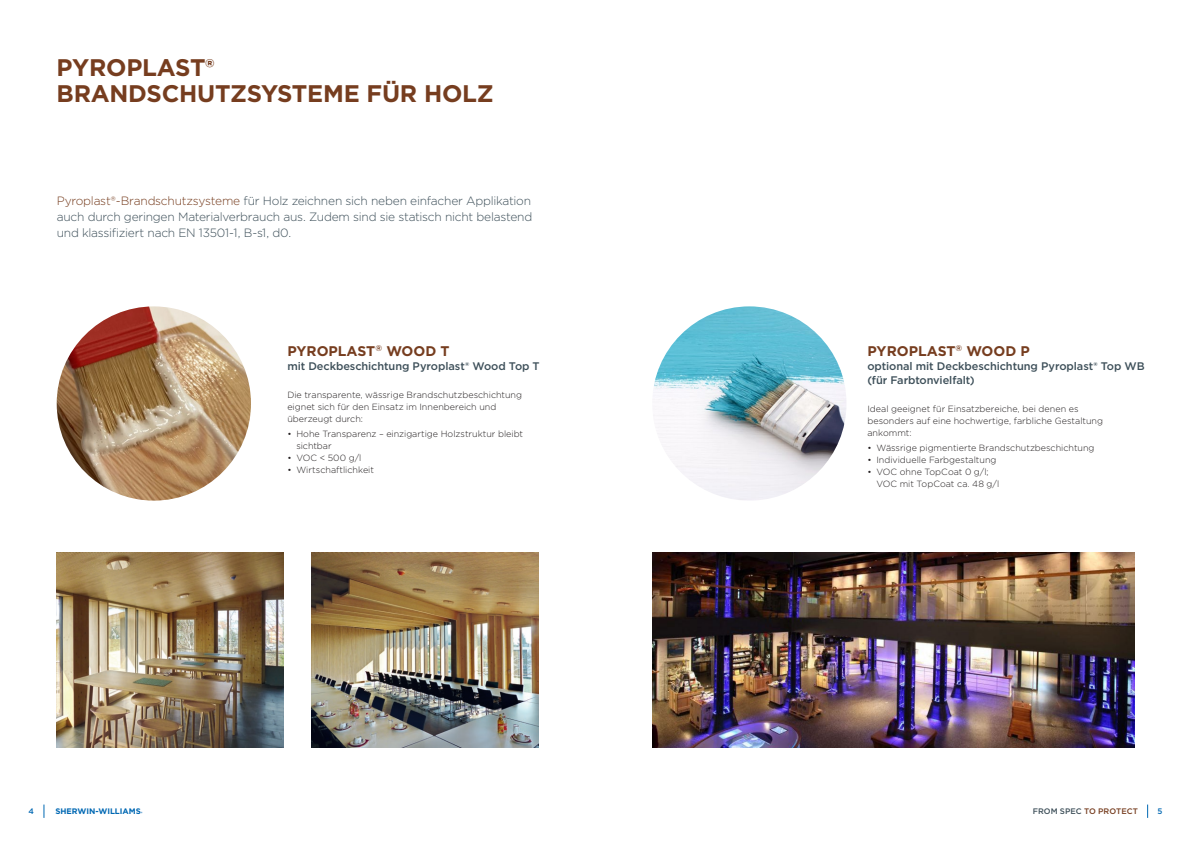
<style>
.page{position:relative;width:1191px;height:842px;background:#fff}
.page>*{position:absolute;margin:0;border:0;box-sizing:border-box;transform-origin:0 0}
.t1{font:700 24px "Gotham";letter-spacing:-.01em;color:#763d1f}
.t2{font:700 14px "Gotham";color:#763d1f}
.t3{font:300 12px/16px "Gotham";letter-spacing:-.02em;color:#3d4f59;text-align:justify}
.t4{font:500 11px "Gotham";letter-spacing:-.005em;color:#3d4f59}
.t5{font:300 9px/12px "Gotham";color:#231f20}
.t6{font:700 8px "Gotham";color:#0168b3}
.t7{font:500 8px "Gotham";letter-spacing:.005em;color:#763d1f}
.t8{font:500 8px "Gotham";color:#0168b3}
.s1{color:#763d1f}
.s2{font-size:4.7px}
.s3{color:#3d4f59}
</style>
<div class="page">
<svg style="left:44px;top:804px;width:1px;height:14px"></svg>
<svg style="left:1147px;top:804px;width:1px;height:14px"></svg>
<img style="left:57px;top:306px;width:194px;height:195px;border-radius:97px">
<img style="left:652px;top:306px;width:194px;height:194px;border-radius:96px">
<img style="left:57px;top:553px;width:226px;height:194px">
<img style="left:652px;top:553px;width:482px;height:194px">
<img style="left:312px;top:553px;width:227px;height:194px">
<p class="t1" style="left:57px;top:51px;width:159px">PYROPLAST®</p>
<p class="t1" style="left:57px;top:77px;width:439px">BRANDSCHUTZSYSTEME FÜR HOLZ</p>
<p class="t3" style="left:57px;top:192px;width:477px"><span class="s1">Pyroplast®-Brandschutzsysteme</span> für Holz zeichnen sich neben einfacher Applikation auch durch geringen Materialverbrauch aus. Zudem sind sie statisch nicht belastend und klassifiziert nach EN 13501-1, B-s1, d0.</p>
<p class="t2" style="left:287px;top:342px;width:164px">PYROPLAST<sup>®</sup> WOOD T</p>
<p class="t4" style="left:287px;top:359px;width:254px">mit Deckbeschichtung Pyroplast® Wood Top T</p>
<p class="t5" style="left:287px;top:389px;width:236px">Die transparente, wässrige Brandschutzbeschichtung eignet sich für den Einsatz im Innenbereich und überzeugt durch:</p>
<p class="t5" style="left:296px;top:428px;width:228px;text-indent:-9px">• Hohe Transparenz – einzigartige Holzstruktur bleibt sichtbar</p>
<p class="t5" style="left:287px;top:452px;width:76px">• VOC &lt; 500 g/l</p>
<p class="t5" style="left:287px;top:464px;width:88px">• Wirtschaftlichkeit</p>
<p class="t2" style="left:867px;top:342px;width:164px">PYROPLAST<sup>®</sup> WOOD P</p>
<p class="t4" style="left:867px;top:359px;width:279px">optional mit Deckbeschichtung Pyroplast® Top WB</p>
<p class="t4" style="left:867px;top:373px;width:109px">(für Farbtonvielfalt)</p>
<p class="t5" style="left:867px;top:403px;width:237px">Ideal geeignet für Einsatzbereiche, bei denen es besonders auf eine hochwertige, farbliche Gestaltung ankommt:</p>
<p class="t5" style="left:867px;top:442px;width:229px">• Wässrige pigmentierte Brandschutzbeschichtung</p>
<p class="t5" style="left:867px;top:454px;width:130px">• Individuelle Farbgestaltung</p>
<p class="t5" style="left:867px;top:466px;width:123px">• VOC ohne TopCoat 0 g/l;</p>
<p class="t5" style="left:876px;top:478px;width:124px">VOC mit TopCoat ca. 48 g/l</p>
<p class="t8" style="left:28px;top:806px;width:7px">4</p>
<p class="t6" style="left:55px;top:806px;width:89px">SHERWIN-WILLIAMS<span class="s2">®</span></p>
<p class="t7" style="left:1032px;top:806px;width:107px"><span class="s3">FROM SPEC</span> TO PROTECT</p>
<p class="t8" style="left:1157px;top:806px;width:6px">5</p>
</div>
